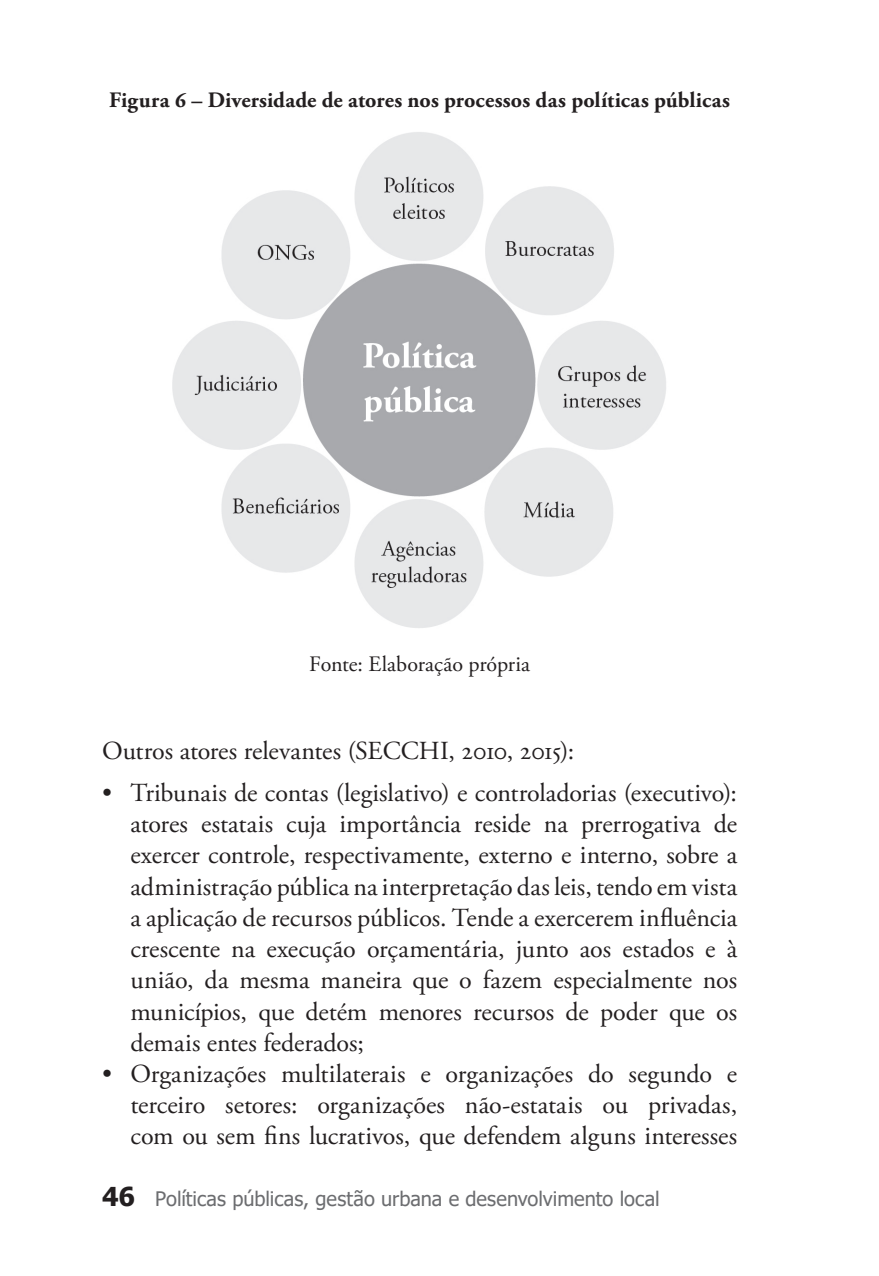
<style>
.page{position:relative;width:879px;height:1276px;background:#fff}
.page>*{position:absolute;margin:0;border:0;box-sizing:border-box;transform-origin:0 0}
.t1{font:26px/31.2px "Adobe Garamond Pro";letter-spacing:-.005em;color:#231f20;text-align:justify}
.t2{font:700 22px "Adobe Garamond Pro";letter-spacing:.005em;color:#231f20}
.t3{font:22px "Adobe Garamond Pro";letter-spacing:-.005em;color:#231f20}
.t4{font:20px "Tahoma";color:#6c6d70}
.s1{font-weight:700;font-size:26px;color:#231f20}
</style>
<div class="page">
<img style="left:172px;top:132px;width:494px;height:496px">
<p class="t2" style="left:109px;top:87px;width:622px">Figura 6 – Diversidade de atores nos processos das políticas públicas</p>
<p class="t3" style="left:309px;top:650px;width:222px">Fonte: Elaboração própria</p>
<p class="t1" style="left:102px;top:735px;width:474px">Outros atores relevantes (SECCHI, 2010, 2015):</p>
<p class="t1" style="left:130px;top:778px;width:608px;text-indent:-28px">• Tribunais de contas (legislativo) e controladorias (executivo): atores estatais cuja importância reside na prerrogativa de exercer controle, respectivamente, externo e interno, sobre a administração pública na interpretação das leis, tendo em vista a aplicação de recursos públicos. Tende a exercerem influência crescente na execução orçamentária, junto aos estados e à união, da mesma maneira que o fazem especialmente nos municípios, que detém menores recursos de poder que os demais entes federados;</p>
<p class="t1" style="left:130px;top:1059px;width:608px;text-indent:-28px">• Organizações multilaterais e organizações do segundo e terceiro setores: organizações não-estatais ou privadas, com ou sem fins lucrativos, que defendem alguns interesses</p>
<p class="t4" style="left:102px;top:1185px;width:559px"><span class="s1">46</span> Políticas públicas, gestão urbana e desenvolvimento local</p>
</div>
